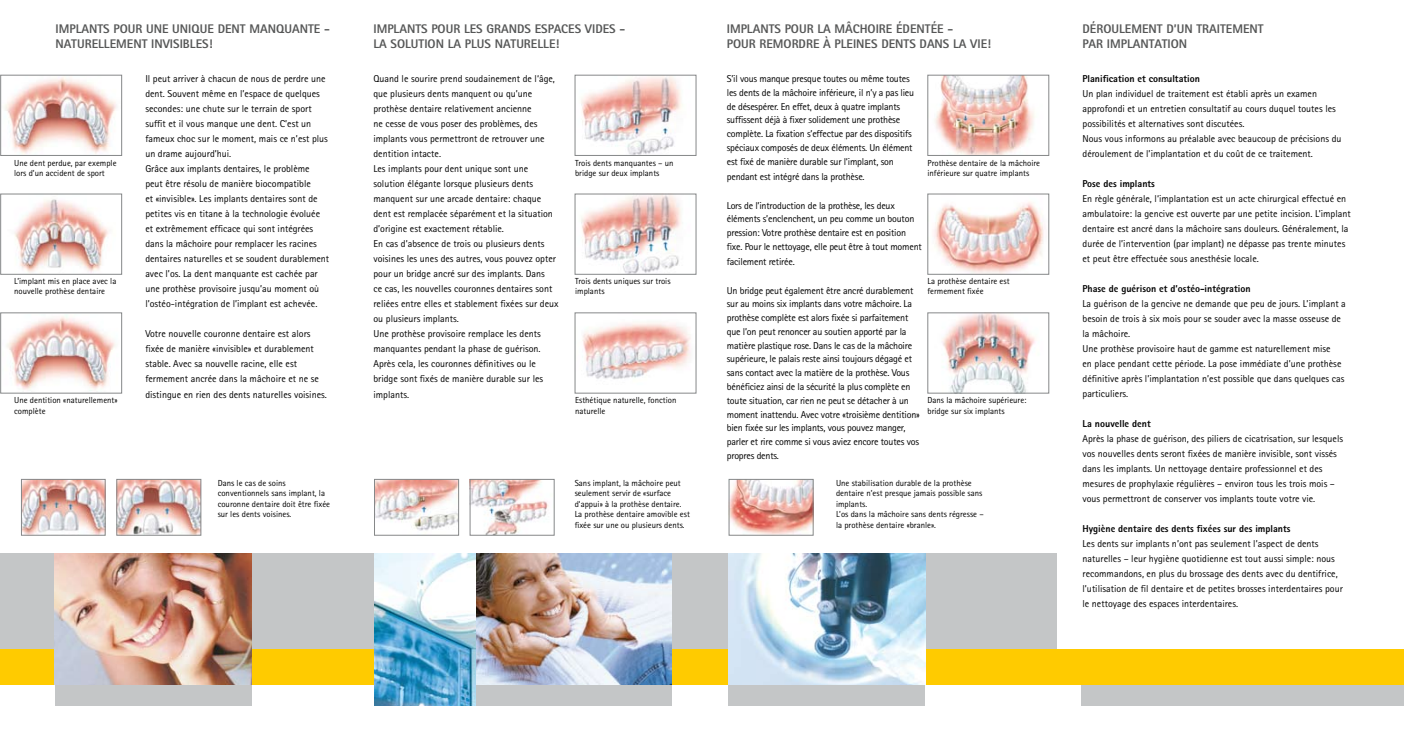
<style>
.page{position:relative;width:1404px;height:745px;background:#fff}
.page>*{position:absolute;margin:0;border:0;box-sizing:border-box;transform-origin:0 0}
.t1{font:800 12.5px/15px "Rotis Sans Serif";color:#565757}
.t2{font:10px/15px "Rotis Sans Serif";color:#000}
.t3{font:10px/13.8px "Rotis Sans Serif";letter-spacing:-.02em;color:#000}
.t4{font:800 10px "Rotis Sans Serif";color:#000}
.t5{font:8.75px/10.5px "Rotis Sans Serif";color:#000}
</style>
<div class="page">
<div style="left:661px;top:553px;width:395px;height:106px;background:#c4c6c7"></div>
<div style="left:475px;top:680px;width:196px;height:24px;background:#c4c6c7"></div>
<div style="left:728px;top:680px;width:197px;height:24px;background:#c4c6c7"></div>
<div style="left:1081px;top:680px;width:322px;height:24px;background:#c4c6c7"></div>
<div style="left:0;top:553px;width:540px;height:103px;background:#c4c6c7"></div>
<div style="left:0;top:648px;width:1403px;height:36px;background:#ffcb00"></div>
<img style="left:728px;top:553px;width:197px;height:131px">
<img style="left:475px;top:553px;width:196px;height:131px">
<div style="left:55px;top:680px;width:197px;height:24px;background:#c4c6c7"></div>
<img style="left:55px;top:553px;width:197px;height:131px">
<img style="left:374px;top:553px;width:101px;height:151px">
<img style="left:4px;top:77px;width:113px;height:77px">
<div style="left:0;top:75px;width:122px;height:81px;border:1px solid #868889"></div>
<img style="left:14px;top:199px;width:95px;height:73px">
<div style="left:0;top:194px;width:122px;height:80px;border:1px solid #868889"></div>
<img style="left:7px;top:314px;width:109px;height:77px">
<div style="left:0;top:312px;width:122px;height:81px;border:1px solid #868889"></div>
<img style="left:581px;top:77px;width:102px;height:77px">
<div style="left:574px;top:75px;width:122px;height:81px;border:1px solid #868889"></div>
<img style="left:581px;top:196px;width:100px;height:76px">
<div style="left:574px;top:194px;width:122px;height:80px;border:1px solid #868889"></div>
<img style="left:582px;top:322px;width:109px;height:57px">
<div style="left:574px;top:312px;width:122px;height:81px;border:1px solid #868889"></div>
<img style="left:935px;top:77px;width:100px;height:77px">
<div style="left:927px;top:75px;width:121px;height:81px;border:1px solid #868889"></div>
<img style="left:934px;top:202px;width:110px;height:70px">
<div style="left:927px;top:194px;width:121px;height:80px;border:1px solid #868889"></div>
<img style="left:942px;top:314px;width:93px;height:77px">
<div style="left:927px;top:312px;width:121px;height:81px;border:1px solid #868889"></div>
<img style="left:119px;top:481px;width:80px;height:52px">
<div style="left:117px;top:479px;width:84px;height:56px;border:1px solid #868889"></div>
<img style="left:23px;top:481px;width:80px;height:52px">
<div style="left:21px;top:479px;width:84px;height:56px;border:1px solid #868889"></div>
<img style="left:472px;top:481px;width:77px;height:52px">
<div style="left:470px;top:479px;width:84px;height:56px;border:1px solid #868889"></div>
<img style="left:376px;top:481px;width:81px;height:50px">
<div style="left:374px;top:479px;width:85px;height:56px;border:1px solid #868889"></div>
<img style="left:730px;top:481px;width:81px;height:52px">
<div style="left:728px;top:479px;width:85px;height:56px;border:1px solid #868889"></div>
<p class="t1" style="left:56px;top:21px;width:276px">IMPLANTS POUR UNE UNIQUE DENT MANQUANTE -<br>NATURELLEMENT INVISIBLES!</p>
<p class="t1" style="left:373px;top:21px;width:253px">IMPLANTS POUR LES GRANDS ESPACES VIDES -<br>LA SOLUTION LA PLUS NATURELLE!</p>
<p class="t1" style="left:726px;top:21px;width:266px">IMPLANTS POUR LA MÂCHOIRE ÉDENTÉE -<br>POUR REMORDRE À PLEINES DENTS DANS LA VIE!</p>
<p class="t1" style="left:1082px;top:21px;width:183px">DÉROULEMENT D’UN TRAITEMENT<br>PAR IMPLANTATION</p>
<p class="t5" style="left:14px;top:157px;width:104px">Une dent perdue, par exemple lors d’un accident de sport</p>
<p class="t5" style="left:14px;top:275px;width:104px">L’implant mis en place avec la nouvelle prothèse dentaire</p>
<p class="t5" style="left:14px;top:394px;width:105px">Une dentition «naturellement» complète</p>
<p class="t2" style="left:145px;top:71px;width:185px">Il peut arriver à chacun de nous de perdre une dent. Souvent même en l’espace de quelques secondes: une chute sur le terrain de sport suffit et il vous manque une dent. C’est un fameux choc sur le moment, mais ce n’est plus un drame aujourd’hui.<br>Grâce aux implants dentaires, le problème peut être résolu de manière biocompatible<br>et «invisible». Les implants dentaires sont de petites vis en titane à la technologie évoluée et extrêmement efficace qui sont intégrées dans la mâchoire pour remplacer les racines dentaires naturelles et se soudent durablement avec l’os. La dent manquante est cachée par une prothèse provisoire jusqu’au moment où l’ostéo-intégration de l’implant est achevée.</p>
<p class="t2" style="left:145px;top:326px;width:183px">Votre nouvelle couronne dentaire est alors fixée de manière «invisible» et durablement stable. Avec sa nouvelle racine, elle est fermement ancrée dans la mâchoire et ne se distingue en rien des dents naturelles voisines.</p>
<p class="t5" style="left:218px;top:477px;width:114px">Dans le cas de soins conventionnels sans implant, la couronne dentaire doit être fixée sur les dents voisines.</p>
<p class="t2" style="left:373px;top:71px;width:187px">Quand le sourire prend soudainement de l‘âge, que plusieurs dents manquent ou qu’une prothèse dentaire relativement ancienne<br>ne cesse de vous poser des problèmes, des implants vous permettront de retrouver une dentition intacte.<br>Les implants pour dent unique sont une solution élégante lorsque plusieurs dents manquent sur une arcade dentaire: chaque dent est remplacée séparément et la situation d’origine est exactement rétablie.<br>En cas d’absence de trois ou plusieurs dents voisines les unes des autres, vous pouvez opter pour un bridge ancré sur des implants. Dans<br>ce cas, les nouvelles couronnes dentaires sont reliées entre elles et stablement fixées sur deux ou plusieurs implants.<br>Une prothèse provisoire remplace les dents manquantes pendant la phase de guérison.<br>Après cela, les couronnes définitives ou le bridge sont fixés de manière durable sur les implants.</p>
<p class="t5" style="left:575px;top:157px;width:100px">Trois dents manquantes – un bridge sur deux implants</p>
<p class="t5" style="left:575px;top:275px;width:97px">Trois dents uniques sur trois implants</p>
<p class="t5" style="left:575px;top:394px;width:103px">Esthétique naturelle, fonction naturelle</p>
<p class="t5" style="left:574px;top:477px;width:117px">Sans implant, la mâchoire peut seulement servir de «surface d‘appui» à la prothèse dentaire.<br>La prothèse dentaire amovible est fixée sur une ou plusieurs dents.</p>
<p class="t3" style="left:726px;top:72px;width:189px">S’il vous manque presque toutes ou même toutes les dents de la mâchoire inférieure, il n’y a pas lieu de désespérer. En effet, deux à quatre implants suffissent déjà à fixer solidement une prothèse complète. La fixation s’effectue par des dispositifs spéciaux composés de deux éléments. Un élément est fixé de manière durable sur l‘implant, son</p>
<p class="t3" style="left:726px;top:169px;width:139px">pendant est intégré dans la prothèse.</p>
<p class="t3" style="left:726px;top:198px;width:196px">Lors de l’introduction de la prothèse, les deux éléments s’enclenchent, un peu comme un bouton pression: Votre prothèse dentaire est en position fixe. Pour le nettoyage, elle peut être à tout moment</p>
<p class="t3" style="left:726px;top:254px;width:69px">facilement retirée.</p>
<p class="t3" style="left:726px;top:283px;width:194px">Un bridge peut également être ancré durablement sur au moins six implants dans votre mâchoire. La prothèse complète est alors fixée si parfaitement que l’on peut renoncer au soutien apporté par la matière plastique rose. Dans le cas de la mâchoire supérieure, le palais reste ainsi toujours dégagé et sans contact avec la matière de la prothèse. Vous bénéficiez ainsi de la sécurité la plus complète en toute situation, car rien ne peut se détacher à un moment inattendu. Avec votre «troisième dentition» bien fixée sur les implants, vous pouvez manger, parler et rire comme si vous aviez encore toutes vos propres dents.</p>
<p class="t5" style="left:927px;top:157px;width:114px">Prothèse dentaire de la mâchoire inférieure sur quatre implants</p>
<p class="t5" style="left:927px;top:275px;width:84px">La prothèse dentaire est fermement fixée</p>
<p class="t5" style="left:927px;top:394px;width:100px">Dans la mâchoire supérieure: bridge sur six implants</p>
<p class="t5" style="left:836px;top:477px;width:149px">Une stabilisation durable de la prothèse dentaire n’est presque jamais possible sans implants.<br>L’os dans la mâchoire sans dents régresse – la prothèse dentaire «branle».</p>
<p class="t4" style="left:1082px;top:72px;width:119px">Planification et consultation</p>
<p class="t2" style="left:1082px;top:86px;width:260px">Un plan individuel de traitement est établi après un examen approfondi et un entretien consultatif au cours duquel toutes les possibilités et alternatives sont discutées.<br>Nous vous informons au préalable avec beaucoup de précisions du déroulement de l’implantation et du coût de ce traitement.</p>
<p class="t4" style="left:1082px;top:177px;width:74px">Pose des implants</p>
<p class="t2" style="left:1082px;top:191px;width:270px">En règle générale, l‘implantation est un acte chirurgical effectué en ambulatoire: la gencive est ouverte par une petite incision. L’implant dentaire est ancré dans la mâchoire sans douleurs. Généralement, la durée de l’intervention (par implant) ne dépasse pas trente minutes et peut être effectuée sous anesthésie locale.</p>
<p class="t4" style="left:1082px;top:282px;width:169px">Phase de guérison et d’ostéo-intégration</p>
<p class="t2" style="left:1082px;top:296px;width:265px">La guérison de la gencive ne demande que peu de jours. L’implant a besoin de trois à six mois pour se souder avec la masse osseuse de la mâchoire.<br>Une prothèse provisoire haut de gamme est naturellement mise<br>en place pendant cette période. La pose immédiate d’une prothèse définitive après l’implantation n’est possible que dans quelques cas particuliers.</p>
<p class="t4" style="left:1082px;top:417px;width:70px">La nouvelle dent</p>
<p class="t2" style="left:1082px;top:431px;width:262px">Après la phase de guérison, des piliers de cicatrisation, sur lesquels vos nouvelles dents seront fixées de manière invisible, sont vissés dans les implants. Un nettoyage dentaire professionnel et des mesures de prophylaxie régulières – environ tous les trois mois – vous permettront de conserver vos implants toute votre vie.</p>
<p class="t4" style="left:1082px;top:522px;width:209px">Hygiène dentaire des dents fixées sur des implants</p>
<p class="t2" style="left:1082px;top:536px;width:262px">Les dents sur implants n’ont pas seulement l’aspect de dents naturelles – leur hygiène quotidienne est tout aussi simple: nous recommandons, en plus du brossage des dents avec du dentifrice, l’utilisation de fil dentaire et de petites brosses interdentaires pour le nettoyage des espaces interdentaires.</p>
</div>
